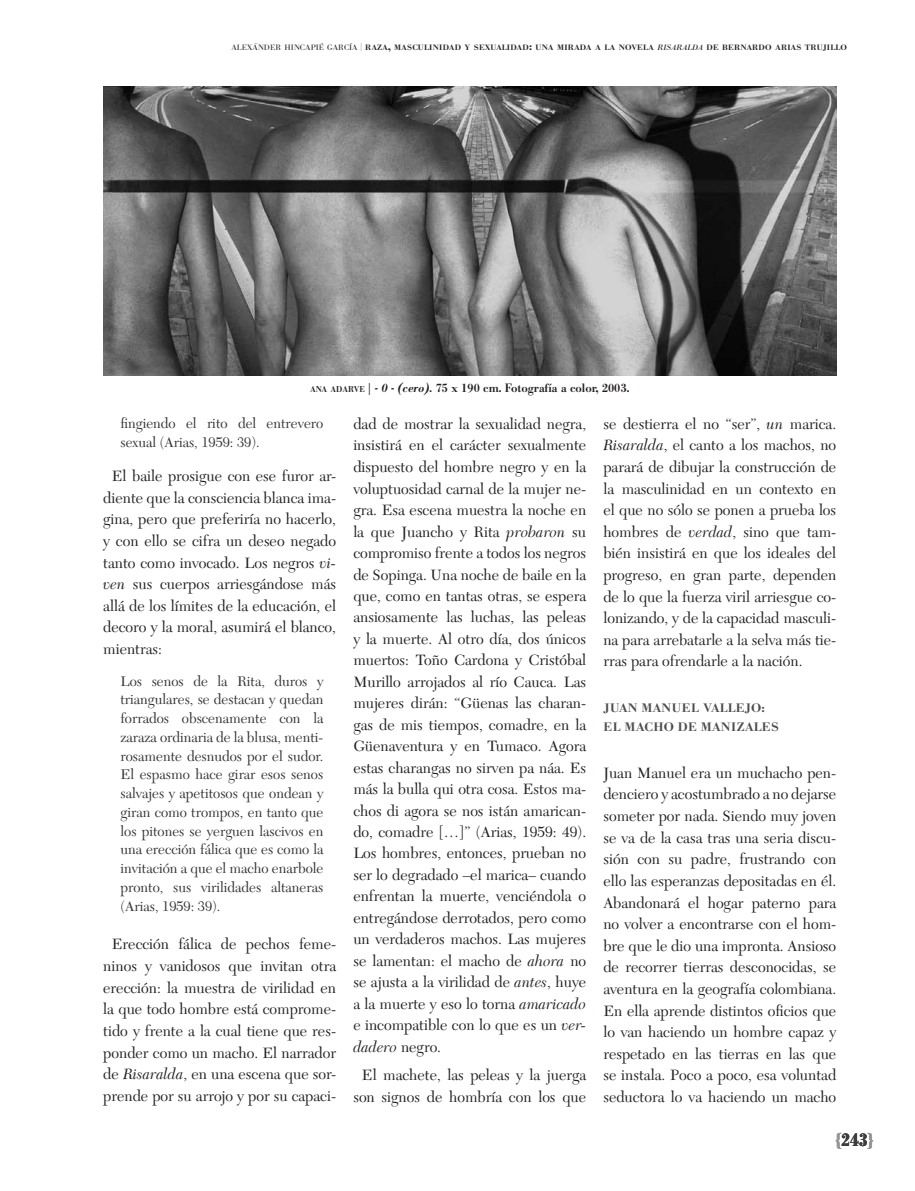
<style>
.page{position:relative;width:915px;height:1191px;background:#fff}
.page>*{position:absolute;margin:0;border:0;box-sizing:border-box;transform-origin:0 0}
.t1{font:700 condensed 18px "Bodoni BE";color:#3e3e3f}
.t2{font:15.6px/21.6px "New Caledonia";color:#231f20;text-align:justify}
.t3{font:14.55px/18.8px "New Caledonia";color:#333233}
.t4{font:500 12.15px/19.5px "Bodoni BE";letter-spacing:.02em;color:#4b4c4d;scale:1.09 1}
.t5{font:500 12.15px "Bodoni BE";color:#4b4c4d;scale:1.09 1}
.t6{font:500 12px "Bodoni BE";color:#231f20}
.t7{font:500 7.8px "Bodoni BE";color:#231f20;scale:1.09 1}
.s1{font-weight:300}
.s2{font-weight:300;font-size:8.25px}
.s3{font-size:11.1px}
.s4{font-weight:400;font-style:italic}
.s5{font-size:8.4px}
.s6{font-style:italic}
.s7{color:#939598}
</style>
<div class="page">
<img style="left:103px;top:86px;width:732px;height:290px">
<p class="t7" style="left:231px;top:43px;width:566px"><span class="s1">ALEXÁNDER HINCAPIÉ GARCÍA</span> <span class="s2">|</span> RAZA<span class="s3">,</span> MASCULINIDAD Y SEXUALIDAD<span class="s3">:</span> UNA MIRADA A LA NOVELA <span class="s4">RISARALDA</span> DE BERNARDO ARIAS TRUJILLO</p>
<p class="t6" style="left:310px;top:381px;width:321px"><span class="s5">ANA ADARVE</span> | <span class="s6">- 0 - (cero).</span> 75 X 190 CM. FOTOGRAFÍA A COLOR, 2003.</p>
<p class="t3" style="left:120px;top:414px;width:204px">fingiendo el rito del entrevero sexual (Arias, 1959: 39).</p>
<p class="t2" style="left:103px;top:465px;width:234px;text-indent:9px">El baile prosigue con ese furor ar&shy;diente que la consciencia blanca ima&shy;gina, pero que preferiría no hacerlo, y con ello se cifra un deseo negado tanto como invocado. Los negros <span class="s6">vi&shy;ven</span> sus cuerpos arriesgándose más allá de los límites de la educación, el decoro y la moral, asumirá el blanco, mientras:</p>
<p class="t3" style="left:120px;top:672px;width:204px;text-align:justify">Los senos de la Rita, duros y triangulares, se destacan y quedan forrados obscenamente con la zaraza ordinaria de la blusa, menti&shy;rosamente desnudos por el sudor.<br>El espasmo hace girar esos senos salvajes y apetitosos que ondean y giran como trompos, en tanto que los pitones se yerguen lascivos en una erección fálica que es como la invitación a que el macho enarbole pronto, sus virilidades altaneras (Arias, 1959: 39).</p>
<p class="t2" style="left:103px;top:934px;width:234px;text-align:center">Erección fálica de pechos feme&shy;ninos y vanidosos que invitan otra erección: la muestra de virilidad en la que todo hombre está comprome&shy;tido y frente a la cual tiene que res&shy;ponder como un macho. El narrador de <span class="s6">Risaralda</span>, en una escena que sor&shy;prende por su arrojo y por su capaci-</p>
<p class="t2" style="left:353px;top:413px;width:234px">dad de mostrar la sexualidad negra, insistirá en el carácter sexualmente dispuesto del hombre negro y en la voluptuosidad carnal de la mujer ne&shy;gra. Esa escena muestra la noche en la que Juancho y Rita <span class="s6">probaron</span> su compromiso frente a todos los negros de Sopinga. Una noche de baile en la que, como en tantas otras, se espera ansiosamente las luchas, las peleas y la muerte. Al otro día, dos únicos muertos: Toño Cardona y Cristóbal Murillo arrojados al río Cauca. Las mujeres dirán: “Güenas las charan&shy;gas de mis tiempos, comadre, en la Güenaventura y en Tumaco. Agora estas charangas no sirven pa náa. Es más la bulla qui otra cosa. Estos ma&shy;chos di agora se nos istán amarican&shy;do, comadre […]” (Arias, 1959: 49).<br>Los hombres, entonces, prueban no ser lo degradado –el marica– cuando enfrentan la muerte, venciéndola o entregándose derrotados, pero como un verdaderos machos. Las mujeres se lamentan: el macho de <span class="s6">ahora</span> no se ajusta a la virilidad de <span class="s6">antes</span>, huye a la muerte y eso lo torna <span class="s6">amaricado </span>e incompatible con lo que es un <span class="s6">ver&shy;dadero</span> negro.</p>
<p class="t2" style="left:353px;top:1064px;width:234px;text-align:center">El machete, las peleas y la juerga son signos de hombría con los que</p>
<p class="t2" style="left:603px;top:413px;width:234px">se destierra el no “ser”, <span class="s6">un</span> marica.<br><span class="s6">Risaralda</span>, el canto a los machos, no parará de dibujar la construcción de la masculinidad en un contexto en el que no sólo se ponen a prueba los hombres de <span class="s6">verdad</span>, sino que tam&shy;bién insistirá en que los ideales del progreso, en gran parte, dependen de lo que la fuerza viril arriesgue co&shy;lonizando, y de la capacidad masculi&shy;na para arrebatarle a la selva más tie&shy;rras para ofrendarle a la nación.</p>
<p class="t5" style="left:603px;top:700px;width:16px">JUAN</p>
<p class="t5" style="left:641px;top:700px;width:20px">MANUE</p>
<p class="t5" style="left:691px;top:700px;width:50px">L VALLEJO</p>
<p class="t4" style="left:603px;top:698px;width:154px;text-indent:158px">:<br>E L MACHO DE MANIZALES</p>
<p class="t2" style="left:603px;top:762px;width:234px">Juan Manuel era un muchacho pen&shy;denciero y acostumbrado a no dejarse someter por nada. Siendo muy joven se va de la casa tras una seria discu&shy;sión con su padre, frustrando con ello las esperanzas depositadas en él.<br>Abandonará el hogar paterno para no volver a encontrarse con el hom&shy;bre que le dio una impronta. Ansioso de recorrer tierras desconocidas, se aventura en la geografía colombiana.<br>En ella aprende distintos oficios que lo van haciendo un hombre capaz y respetado en las tierras en las que se instala. Poco a poco, esa voluntad seductora lo va haciendo un macho</p>
<p class="t1" style="left:834px;top:1129px;width:40px"><span class="s7">{</span>243<span class="s7">}</span></p>
</div>
